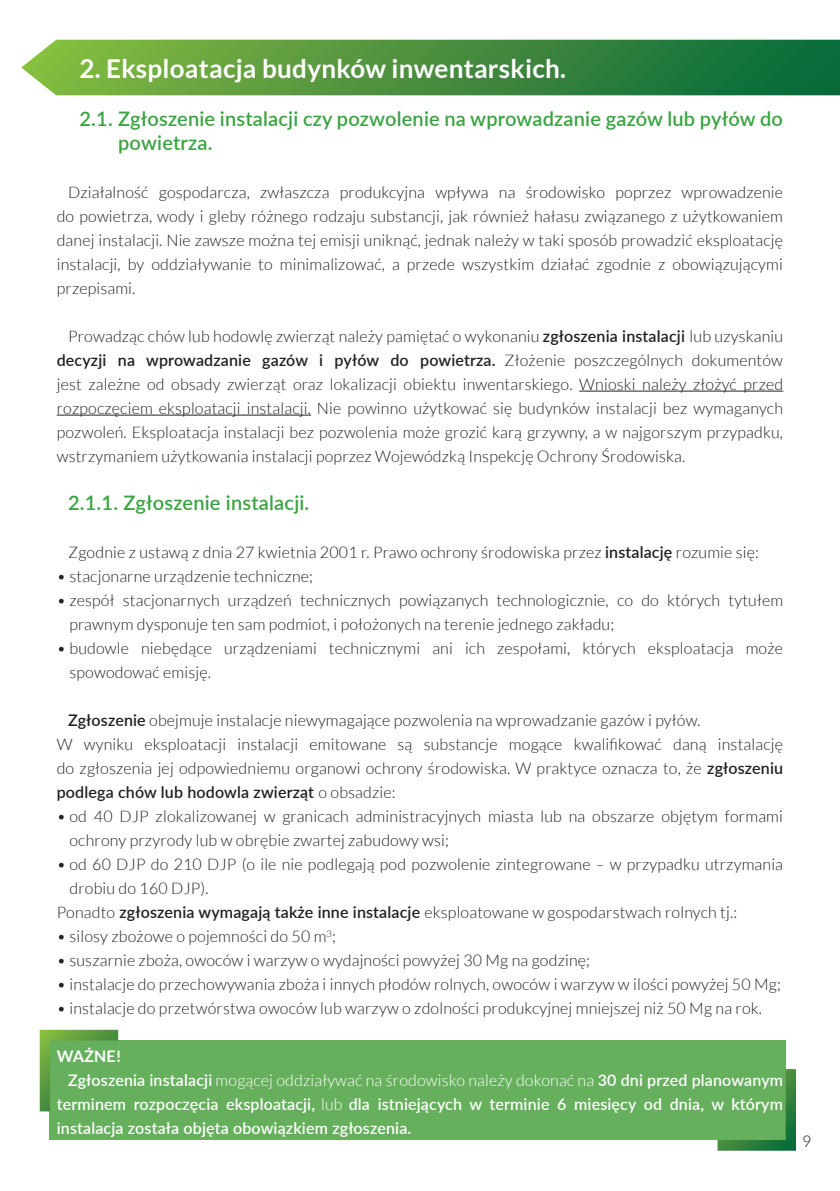
<style>
.page{position:relative;width:840px;height:1191px;background:#fff}
.page>*{position:absolute;margin:0;border:0;box-sizing:border-box;transform-origin:0 0}
.t1{font:700 26px "Lato";letter-spacing:.01em;color:#fff}
.t2{font:600 20px/24px "Lato";letter-spacing:.01em;color:#3aa341}
.t3{font:300 16px/24px "Lato";letter-spacing:.01em;color:#231f20}
.t4{font:600 16px "Lato";letter-spacing:.01em;color:#fff}
.t5{font:300 16px "Lato";letter-spacing:.01em;color:#fff}
.t6{font:700 16px "Lato";letter-spacing:.01em;color:#fff}
.s1{font-weight:600}
.s2{font-weight:300}
</style>
<div class="page">
<div style="left:49px;top:1040px;width:736px;height:100px;background:#66b05d"></div>
<svg style="left:21px;top:40px;width:818px;height:55px;background:#4a9141"></svg>
<hr style="left:579px;top:391px;width:203px;height:1px;background:#231f20">
<hr style="left:57px;top:415px;width:254px;height:1px;background:#231f20">
<svg style="left:40px;top:1029px;width:78px;height:82px"></svg>
<svg style="left:717px;top:1069px;width:78px;height:81px"></svg>
<h1 class="t1" style="left:79px;top:53px;width:487px">2. Eksploatacja budynków inwentarskich.</h1>
<p class="t2" style="left:118px;top:105px;width:666px;text-indent:-39px">2.1. Zgłoszenie instalacji czy pozwolenie na wprowadzanie gazów lub pyłów do powietrza.</p>
<p class="t3" style="left:57px;top:180px;width:727px;text-align:justify;text-indent:11px">Działalność gospodarcza, zwłaszcza produkcyjna wpływa na środowisko poprzez wprowadzenie do powietrza, wody i gleby różnego rodzaju substancji, jak również hałasu związanego z użytkowaniem danej instalacji. Nie zawsze można tej emisji uniknąć, jednak należy w taki sposób prowadzić eksploatację instalacji, by oddziaływanie to minimalizować, a przede wszystkim działać zgodnie z obowiązującymi przepisami.</p>
<p class="t3" style="left:57px;top:324px;width:727px;text-align:justify;text-indent:11px">Prowadząc chów lub hodowlę zwierząt należy pamiętać o wykonaniu <span class="s1">zgłoszenia instalacji</span> lub uzyskaniu <span class="s1">decyzji na wprowadzanie gazów i pyłów do powietrza.</span> Złożenie poszczególnych dokumentów jest zależne od obsady zwierząt oraz lokalizacji obiektu inwentarskiego. Wnioski należy złożyć przed rozpoczęciem eksploatacji instalacji. Nie powinno użytkować się budynków instalacji bez wymaganych pozwoleń. Eksploatacja instalacji bez pozwolenia może grozić karą grzywny, a w najgorszym przypadku, wstrzymaniem użytkowania instalacji poprzez Wojewódzką Inspekcję Ochrony Środowiska.</p>
<p class="t2" style="left:68px;top:489px;width:243px">2.1.1. Zgłoszenie instalacji.</p>
<p class="t3" style="left:68px;top:540px;width:692px">Zgodnie z ustawą z dnia 27 kwietnia 2001 r. Prawo ochrony środowiska przez <span class="s1">instalację</span> rozumie się:</p>
<p class="t3" style="left:57px;top:564px;width:257px">• stacjonarne urządzenie techniczne;</p>
<p class="t3" style="left:69px;top:588px;width:714px;text-indent:-13px">• zespół stacjonarnych urządzeń technicznych powiązanych technologicznie, co do których tytułem prawnym dysponuje ten sam podmiot, i położonych na terenie jednego zakładu;</p>
<p class="t3" style="left:69px;top:636px;width:714px;text-indent:-13px">• budowle niebędące urządzeniami technicznymi ani ich zespołami, których eksploatacja może spowodować emisję.</p>
<p class="t3" style="left:57px;top:708px;width:727px;text-indent:11px"><span class="s1">Zgłoszenie</span> obejmuje instalacje niewymagające pozwolenia na wprowadzanie gazów i pyłów.<br>W wyniku eksploatacji instalacji emitowane są substancje mogące kwalifikować daną instalację do zgłoszenia jej odpowiedniemu organowi ochrony środowiska. W praktyce oznacza to, że <span class="s1">zgłoszeniu podlega chów lub hodowla zwierząt</span> o obsadzie:</p>
<p class="t3" style="left:69px;top:804px;width:714px;text-indent:-13px">• od 40 DJP zlokalizowanej w granicach administracyjnych miasta lub na obszarze objętym formami ochrony przyrody lub w obrębie zwartej zabudowy wsi;</p>
<p class="t3" style="left:57px;top:852px;width:727px">• od 60 DJP do 210 DJP (o ile nie podlegają pod pozwolenie zintegrowane – w przypadku utrzymania</p>
<p class="t3" style="left:69px;top:876px;width:141px">drobiu do 160 DJP).</p>
<p class="t3" style="left:57px;top:900px;width:681px">Ponadto <span class="s1">zgłoszenia wymagają także inne instalacje</span> eksploatowane w gospodarstwach rolnych tj.:</p>
<p class="t3" style="left:57px;top:924px;width:280px">• silosy zbożowe o pojemności do 50 m<sup>3</sup>;</p>
<p class="t3" style="left:57px;top:948px;width:534px">• suszarnie zboża, owoców i warzyw o wydajności powyżej 30 Mg na godzinę;</p>
<p class="t3" style="left:57px;top:972px;width:725px">• instalacje do przechowywania zboża i innych płodów rolnych, owoców i warzyw w ilości powyżej 50 Mg;</p>
<p class="t3" style="left:57px;top:996px;width:706px">• instalacje do przetwórstwa owoców lub warzyw o zdolności produkcyjnej mniejszej niż 50 Mg na rok.</p>
<p class="t6" style="left:57px;top:1047px;width:66px">WAŻNE!</p>
<p class="t5" style="left:68px;top:1071px;width:716px"><span class="s1">Zgłoszenia instalacji</span> mogącej oddziaływać na środowisko należy dokonać na <span class="s1">30 dni przed planowanym</span></p>
<p class="t4" style="left:57px;top:1092px;width:727px">terminem rozpoczęcia eksploatacji, <span class="s2">lub</span> dla istniejących w terminie 6 miesięcy od dnia, w którym</p>
<p class="t4" style="left:57px;top:1116px;width:356px">instalacja została objęta obowiązkiem zgłoszenia.</p>
<p class="t3" style="left:801px;top:1129px;width:11px">9</p>
</div>
